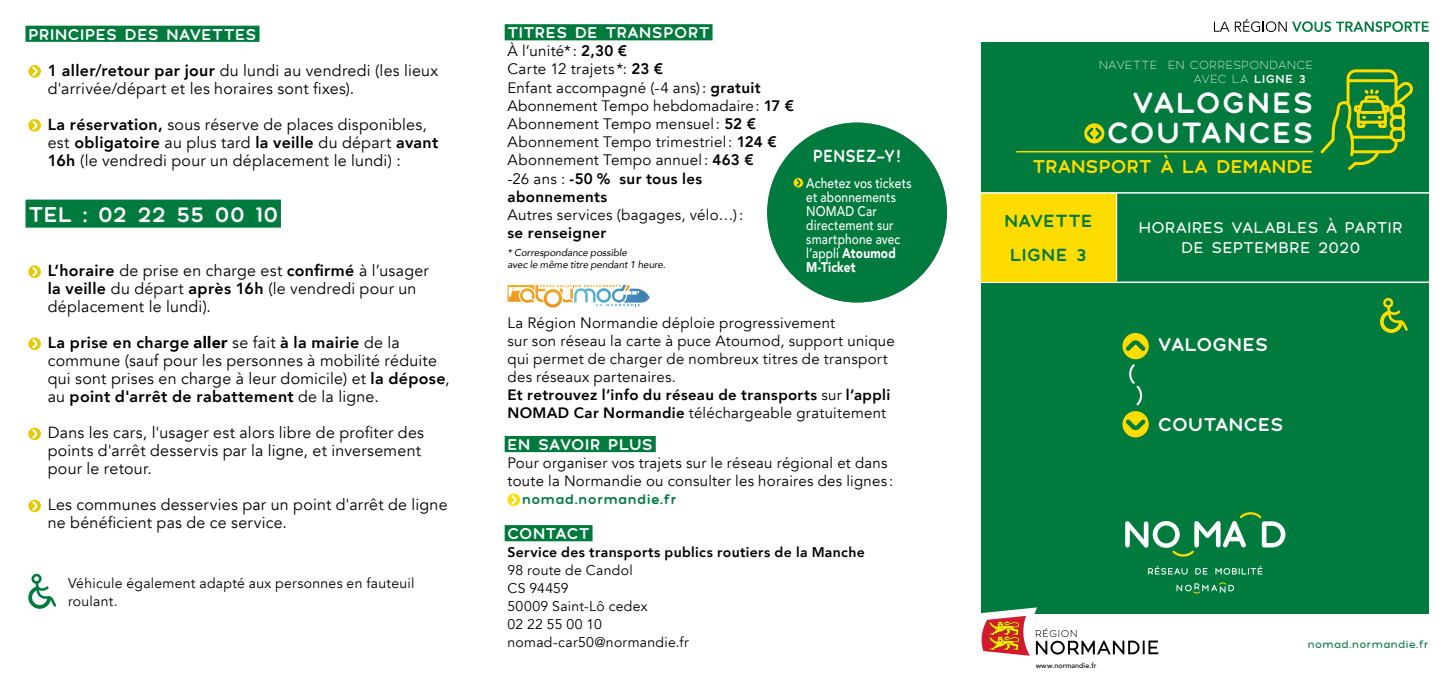
<style>
.page{position:relative;width:1446px;height:681px;background:#fff}
.page>*{position:absolute;margin:0;border:0;box-sizing:border-box;transform-origin:0 0}
.t1{font:700 30px/30px "Polly Rounded";letter-spacing:.055em;color:#fff;text-align:right}
.t2{font:700 22px "Polly Rounded";letter-spacing:.01em;color:#fff}
.t3{font:700 19px "Polly Rounded";color:#fedc00}
.t4{font:700 19px "Polly Rounded";letter-spacing:.015em;color:#fff}
.t5{font:700 18px/33.4px "Polly Rounded";letter-spacing:.02em;color:#007a3d;text-align:center}
.t6{font:700 18px "Polly Rounded";letter-spacing:.015em;color:#fff;scale:.85 1}
.t7{font:16px/18px "Avenir";letter-spacing:.015em;color:#000}
.t8{font:700 16px "Polly Rounded";letter-spacing:.025em;color:#fff}
.t9{font:16px/20px "Polly Rounded";letter-spacing:.025em;color:#fff;text-align:center}
.t10{font:15.2px/18.2px "Avenir";letter-spacing:.015em;color:#000}
.t11{font:800 15.2px "Avenir";letter-spacing:.025em;color:#000}
.t12{font:15px/18px "Avenir";letter-spacing:.02em;color:#000}
.t13{font:14px/18px "Avenir";letter-spacing:.02em;color:#000}
.t14{font:500 14px/14px "Avenir";letter-spacing:.015em;color:#fff;scale:.85 1}
.t15{font:800 14px "Avenir";letter-spacing:.025em;color:#000}
.t16{font:700 14px "Polly Rounded";letter-spacing:.035em;color:#007a3d}
.t17{font:300 12px/14.4px "Polly Rounded";letter-spacing:.035em;color:#fff;text-align:right}
.t18{font:11px "Polly Rounded";letter-spacing:.035em;color:#007a3d}
.t19{font:italic 10px/12px "Avenir";letter-spacing:-.005em;color:#000}
.t20{font:500 7.2px "Avenir";color:#000}
.s1{font-weight:800}
.s2{font-weight:900}
.s3{font-weight:700}
</style>
<div class="page">
<div style="left:981px;top:42px;width:448px;height:571px;background:#007a3d"></div>
<svg style="left:981px;top:607px;width:177px;height:49px"></svg>
<svg style="left:1214px;top:22px;width:15px;height:10px"></svg>
<svg style="left:1235px;top:19px;width:51px;height:13px"></svg>
<svg style="left:1292px;top:21px;width:136px;height:11px"></svg>
<hr style="left:964px;top:281px;width:479px;height:2px;background:#fff">
<hr style="left:964px;top:192px;width:479px;height:1px;background:#fff">
<hr style="left:1115px;top:193px;width:2px;height:87px;background:#fff">
<svg style="left:1215px;top:566px;width:47px;height:8px"></svg>
<svg style="left:1195px;top:568px;width:12px;height:6px"></svg>
<svg style="left:1148px;top:566px;width:39px;height:8px"></svg>
<svg style="left:1125px;top:512px;width:160px;height:44px"></svg>
<svg style="left:1176px;top:582px;width:58px;height:11px"></svg>
<svg style="left:1320px;top:69px;width:93px;height:101px"></svg>
<div style="left:981px;top:193px;width:134px;height:88px;background:#fedc00"></div>
<svg style="left:1084px;top:123px;width:20px;height:20px"></svg>
<hr style="left:1017px;top:151px;width:295px;height:1px;background:#fedc00">
<svg style="left:1122px;top:411px;width:27px;height:26px"></svg>
<svg style="left:1122px;top:333px;width:27px;height:72px"></svg>
<svg style="left:1380px;top:298px;width:28px;height:35px"></svg>
<div style="left:505px;top:24px;width:207px;height:16px;background:#007a3d"></div>
<div style="left:505px;top:525px;width:87px;height:16px;background:#007a3d"></div>
<svg style="left:507px;top:284px;width:143px;height:23px"></svg>
<div style="left:505px;top:436px;width:151px;height:16px;background:#007a3d"></div>
<svg style="left:507px;top:493px;width:13px;height:13px"></svg>
<div style="left:767px;top:122px;width:180px;height:180px;background:#007a3d;border-radius:50%"></div>
<svg style="left:793px;top:178px;width:10px;height:9px"></svg>
<div style="left:26px;top:26px;width:233px;height:16px;background:#007a3d"></div>
<div style="left:26px;top:199px;width:255px;height:28px;background:#007a3d"></div>
<svg style="left:28px;top:65px;width:13px;height:13px"></svg>
<svg style="left:28px;top:119px;width:13px;height:13px"></svg>
<svg style="left:28px;top:265px;width:13px;height:13px"></svg>
<svg style="left:28px;top:337px;width:13px;height:13px"></svg>
<svg style="left:28px;top:427px;width:13px;height:13px"></svg>
<svg style="left:28px;top:499px;width:13px;height:13px"></svg>
<svg style="left:28px;top:573px;width:28px;height:35px"></svg>
<p class="t8" style="left:28px;top:24px;width:230px">PRINCIPES DES NAVETTES</p>
<p class="t7" style="left:48px;top:61px;width:392px"><span class="s1">1 aller/retour par jour</span> du lundi au vendredi (les lieux d'arrivée/départ et les horaires sont fixes).</p>
<p class="t7" style="left:48px;top:115px;width:392px"><span class="s1">La réservation,</span> sous réserve de places disponibles, est <span class="s1">obligatoire</span> au plus tard <span class="s1">la veille</span> du départ <span class="s1">avant<br>16h</span> (le vendredi pour un déplacement le lundi) :</p>
<h2 class="t2" style="left:28px;top:200px;width:251px">TEL : 02 22 55 00 10</h2>
<p class="t7" style="left:48px;top:262px;width:383px"><span class="s1">L’horaire</span> de prise en charge est <span class="s1">confirmé</span> à l’usager <span class="s1">la veille</span> du départ <span class="s1">après 16h</span> (le vendredi pour un déplacement le lundi).</p>
<p class="t7" style="left:48px;top:334px;width:403px"><span class="s1">La prise en charge</span> <span class="s2">aller</span> se fait <span class="s1">à la mairie</span> de la commune (sauf pour les personnes à mobilité réduite qui sont prises en charge à leur domicile) et <span class="s1">la dépose</span>, au <span class="s1">point d'arrêt de rabattement</span> de la ligne.</p>
<p class="t7" style="left:48px;top:424px;width:378px">Dans les cars, l'usager est alors libre de profiter des points d'arrêt desservis par la ligne, et inversement pour le retour.</p>
<p class="t7" style="left:48px;top:496px;width:401px">Les communes desservies par un point d'arrêt de ligne ne bénéficient pas de ce service.</p>
<p class="t13" style="left:68px;top:574px;width:348px">Véhicule également adapté aux personnes en fauteuil roulant.</p>
<p class="t8" style="left:507px;top:22px;width:204px">TITRES DE TRANSPORT</p>
<p class="t10" style="left:507px;top:42px;width:288px">À l’unité* : <span class="s1">2,30 €<br></span>Carte 12 trajets*: <span class="s1">23 €<br></span>Enfant accompagné (-4 ans): <span class="s1">gratuit<br></span>Abonnement Tempo hebdomadaire: <span class="s1">17 €<br></span>Abonnement Tempo mensuel: <span class="s1">52 €<br></span>Abonnement Tempo trimestriel: <span class="s1">124 €<br></span>Abonnement Tempo annuel: <span class="s1">463 €<br></span>-26 ans : <span class="s1">-50 % sur tous les abonnements</span></p>
<p class="t10" style="left:507px;top:206px;width:237px">Autres services (bagages, vélo…):</p>
<p class="t11" style="left:507px;top:219px;width:100px">se renseigner</p>
<p class="t19" style="left:507px;top:246px;width:160px">* Correspondance possible<br>avec le même titre pendant 1 heure.</p>
<p class="t6" style="left:813px;top:143px;width:104px">PENSEZ-Y!</p>
<p class="t14" style="left:806px;top:175px;width:126px">Achetez vos tickets et abonnements<br>NOMAD Car directement sur smartphone avec l’appli <span class="s2">Atoumod<br>M-Ticket</span></p>
<p class="t12" style="left:507px;top:314px;width:389px">La Région Normandie déploie progressivement<br>sur son réseau la carte à puce Atoumod, support unique qui permet de charger de nombreux titres de transport des réseaux partenaires.<br><span class="s1">Et retrouvez l’info du réseau de transports</span> sur <span class="s1">l’appli NOMAD Car Normandie</span> téléchargeable gratuitement</p>
<p class="t8" style="left:507px;top:433px;width:147px">EN SAVOIR PLUS</p>
<p class="t12" style="left:507px;top:453px;width:387px">Pour organiser vos trajets sur le réseau régional et dans toute la Normandie ou consulter les horaires des lignes:</p>
<p class="t16" style="left:522px;top:490px;width:156px">nomad.normandie.fr</p>
<p class="t8" style="left:507px;top:523px;width:84px">CONTACT</p>
<p class="t15" style="left:507px;top:539px;width:359px">Service des transports publics routiers de la Manche</p>
<p class="t13" style="left:507px;top:561px;width:183px">98 route de Candol<br>CS 94459<br>50009 Saint-Lô cedex<br>02 22 55 00 10 nomad-car50@normandie.fr</p>
<p class="t17" style="left:1099px;top:57px;width:216px">NAVETTE EN CORRESPONDANCE<br>AVEC LA <span class="s3">LIGNE 3</span> :</p>
<h1 class="t1" style="left:1107px;top:87px;width:208px">VALOGNES<br>COUTANCES</h1>
<p class="t3" style="left:1032px;top:153px;width:282px">TRANSPORT À LA DEMANDE</p>
<p class="t5" style="left:1004px;top:204px;width:90px">NAVETTE<br>LIGNE 3</p>
<p class="t9" style="left:1139px;top:217px;width:266px">HORAIRES VALABLES À PARTIR<br>DE SEPTEMBRE 2020</p>
<p class="t4" style="left:1158px;top:332px;width:111px">VALOGNES</p>
<p class="t4" style="left:1158px;top:412px;width:127px">COUTANCES</p>
<p class="t20" style="left:1035px;top:659px;width:62px">www.normandie.fr</p>
<p class="t18" style="left:1307px;top:636px;width:122px">nomad.normandie.fr</p>
</div>
